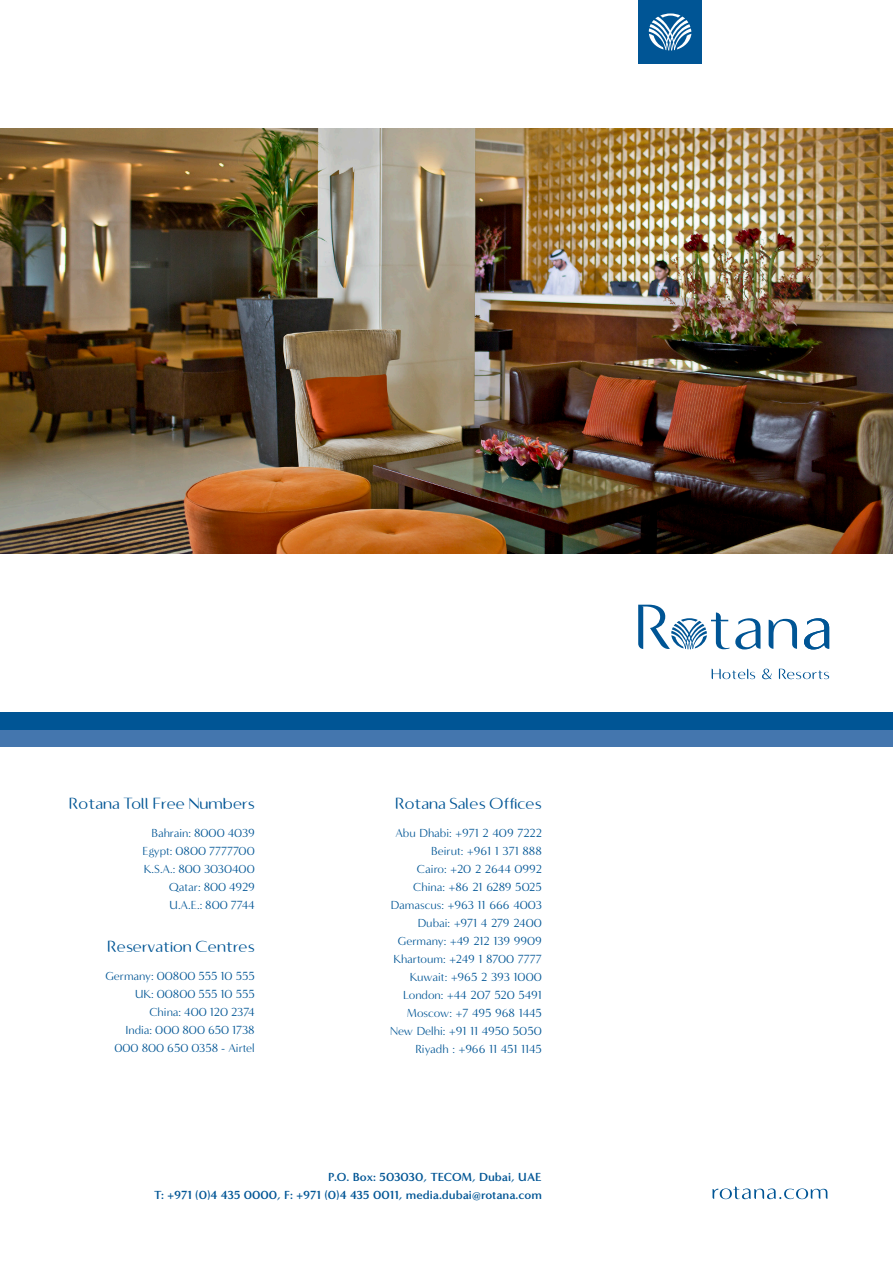
<style>
.page{position:relative;width:893px;height:1263px;background:#fff}
.page>*{position:absolute;margin:0;border:0;box-sizing:border-box;transform-origin:0 0}
.Heading{font:300 15px "Rotana";color:#005595}
.Body_Copy_new{font:12px "Minerva Modern";color:#005595}
.Body_Copy{font:12px "Minerva Modern";color:#005595}
.t1{font:700 12px/18px "Minerva Modern";color:#005595;text-align:right}
</style>
<div class="page">
<img style="left:0;top:128px;width:893px;height:425px">
<div style="left:0;top:713px;width:893px;height:34px;background:#4476ae"></div>
<div style="left:0;top:713px;width:893px;height:17px;background:#005595"></div>
<svg style="left:712px;top:1186px;width:115px;height:13px"></svg>
<svg style="left:712px;top:669px;width:43px;height:10px"></svg>
<svg style="left:762px;top:669px;width:10px;height:10px"></svg>
<svg style="left:779px;top:669px;width:50px;height:10px"></svg>
<svg style="left:735px;top:618px;width:25px;height:31px"></svg>
<svg style="left:769px;top:619px;width:28px;height:30px"></svg>
<svg style="left:638px;top:605px;width:91px;height:44px"></svg>
<svg style="left:804px;top:618px;width:25px;height:31px"></svg>
<div style="left:638px;top:0;width:64px;height:64px;background:#005595"></div>
<svg style="left:649px;top:13px;width:42px;height:38px"></svg>
<p class="Heading" style="left:69px;top:792px;width:187px">Rotana Toll Free Numbers</p>
<p class="Body_Copy" style="left:152px;top:826px;width:105px">Bahrain: 8000 4039</p>
<p class="Body_Copy" style="left:143px;top:844px;width:114px">Egypt: 0800 7777700</p>
<p class="Body_Copy" style="left:144px;top:862px;width:112px">K.S.A.: 800 3030400</p>
<p class="Body_Copy" style="left:169px;top:880px;width:87px">Qatar: 800 4929</p>
<p class="Body_Copy" style="left:170px;top:898px;width:87px">U.A.E.: 800 7744</p>
<p class="Heading" style="left:107px;top:934px;width:149px">Reservation Centres</p>
<p class="Body_Copy" style="left:105px;top:969px;width:151px">Germany: 00800 555 10 555</p>
<p class="Body_Copy" style="left:135px;top:987px;width:121px">UK: 00800 555 10 555</p>
<p class="Body_Copy" style="left:149px;top:1005px;width:107px">China: 400 120 2374</p>
<p class="Body_Copy" style="left:125px;top:1023px;width:131px">India: 000 800 650 1738</p>
<p class="Body_Copy" style="left:115px;top:1041px;width:142px">000 800 650 0358 - Airtel</p>
<p class="Heading" style="left:395px;top:792px;width:148px">Rotana Sales Offices</p>
<p class="Body_Copy_new" style="left:395px;top:826px;width:148px">Abu Dhabi: +971 2 409 7222</p>
<p class="Body_Copy_new" style="left:431px;top:844px;width:112px">Beirut: +961 1 371 888</p>
<p class="Body_Copy_new" style="left:417px;top:862px;width:126px">Cairo: +20 2 2644 0992</p>
<p class="Body_Copy_new" style="left:413px;top:880px;width:130px">China: +86 21 6289 5025</p>
<p class="Body_Copy_new" style="left:391px;top:898px;width:153px">Damascus: +963 11 666 4003</p>
<p class="Body_Copy_new" style="left:418px;top:916px;width:125px">Dubai: +971 4 279 2400</p>
<p class="Body_Copy_new" style="left:398px;top:934px;width:145px">Germany: +49 212 139 9909</p>
<p class="Body_Copy_new" style="left:393px;top:952px;width:150px">Khartoum: +249 1 8700 7777</p>
<p class="Body_Copy_new" style="left:410px;top:970px;width:134px">Kuwait: +965 2 393 1000</p>
<p class="Body_Copy_new" style="left:403px;top:988px;width:140px">London: +44 207 520 5491</p>
<p class="Body_Copy_new" style="left:407px;top:1006px;width:136px">Moscow: +7 495 968 1445</p>
<p class="Body_Copy_new" style="left:390px;top:1024px;width:153px">New Delhi: +91 11 4950 5050</p>
<p class="Body_Copy_new" style="left:415px;top:1042px;width:128px">Riyadh : +966 11 451 1145</p>
<p class="t1" style="left:154px;top:1168px;width:389px">P.O. Box: 503030, TECOM, Dubai, UAE<br>T: +971 (0)4 435 0000, F: +971 (0)4 435 0011, media.dubai@rotana.com</p>
</div>
